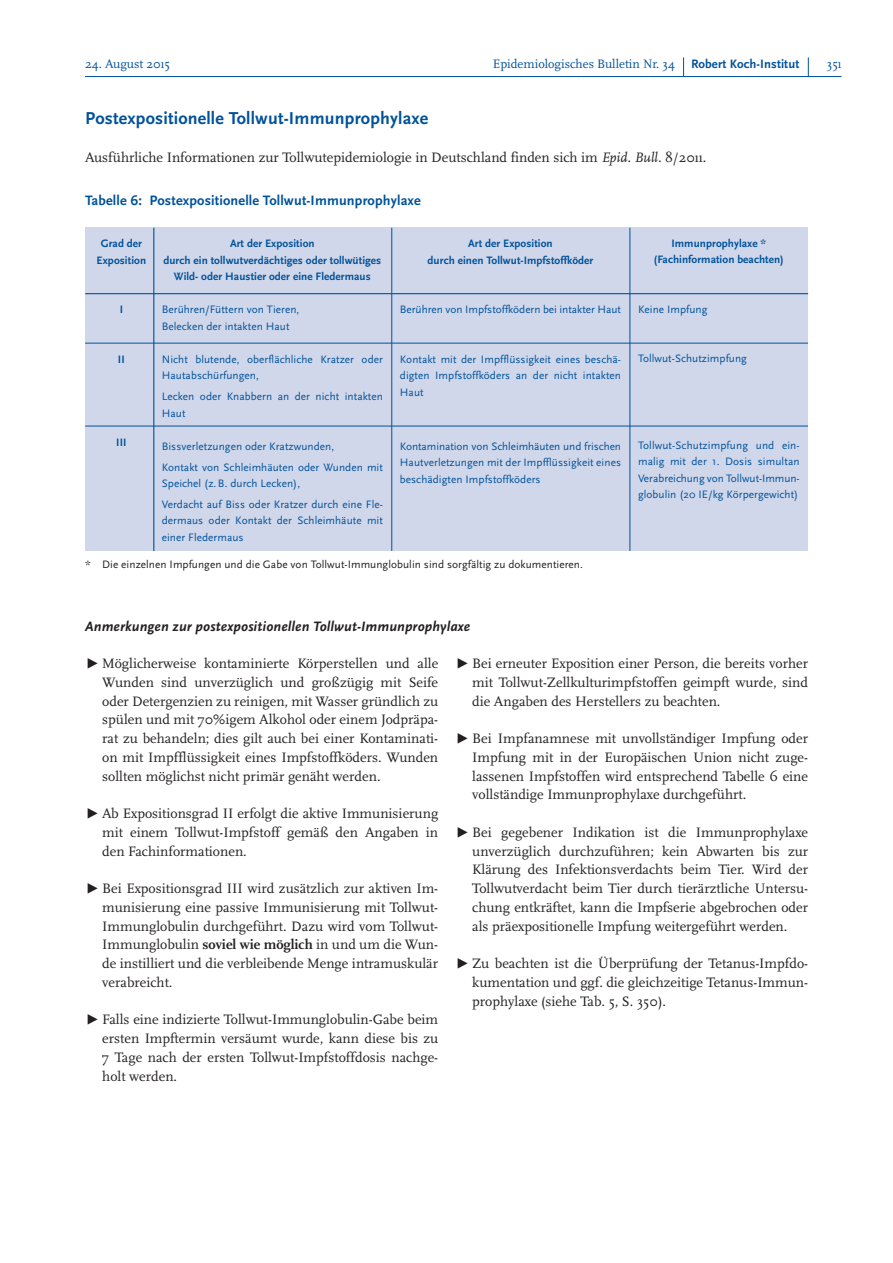
<style>
.page{position:relative;width:893px;height:1263px;background:#fff}
.page>*{position:absolute;margin:0;border:0;box-sizing:border-box;transform-origin:0 0}
.Fließtext_Überschrif{font:700 18px "Scala Sans Pro";letter-spacing:.01em;color:#01529a}
.Fließtext{font:14.25px/18.8px "Scala Pro";color:#231f20;text-align:justify}
.Fließtext_Überschrif-2{font:italic 700 14.25px "Scala Sans Pro";letter-spacing:.01em;color:#231f20}
.Fließtext_Überschrif-3{font:700 14.25px "Scala Sans Pro";letter-spacing:.01em;color:#01529a}
.t1{font:12.75px "Scala Pro";color:#01529a}
.Text_STIKO_k_s{font:11.25px/16.5px "Scala Sans Pro";letter-spacing:.005em;color:#01529a;text-align:justify}
.Text_STIKO_k_s_bold{font:700 11.25px/16.5px "Scala Sans Pro";letter-spacing:.005em;color:#01529a;text-align:center}
.Text_klein_schwarz{font:11.25px "Scala Sans Pro";letter-spacing:.005em;color:#231f20}
.s1{font-family:"Scala Sans Pro";font-weight:700}
.s2{font-style:italic}
.s3{font-family:"Scala Sans Pro"}
.s4{font-weight:700}
</style>
<div class="page">
<hr style="left:85px;top:76px;width:756px;height:1px;background:#01529a">
<svg style="left:808px;top:57px;width:1px;height:19px"></svg>
<svg style="left:683px;top:57px;width:1px;height:19px"></svg>
<div style="left:85px;top:228px;width:723px;height:323px;background:#d0d7ea"></div>
<hr style="left:153px;top:228px;width:1px;height:323px;background:#01529a">
<hr style="left:391px;top:228px;width:1px;height:323px;background:#01529a">
<hr style="left:629px;top:228px;width:1px;height:323px;background:#01529a">
<hr style="left:85px;top:293px;width:723px;height:1px;background:#01529a">
<hr style="left:85px;top:343px;width:723px;height:1px;background:#01529a">
<hr style="left:85px;top:426px;width:723px;height:1px;background:#01529a">
<p class="t1" style="left:85px;top:56px;width:87px">24. August 2015</p>
<p class="t1" style="left:493px;top:56px;width:308px">Epidemiologisches Bulletin Nr. 34 <span class="s1">Robert Koch-Institut</span></p>
<p class="t1" style="left:827px;top:56px;width:16px">351</p>
<p class="Fließtext_Überschrif" style="left:85px;top:108px;width:344px">Postexpositionelle Tollwut-Immunprophylaxe</p>
<p class="Fließtext" style="left:85px;top:148px;width:623px">Ausführliche Informationen zur Tollwutepidemiologie in Deutschland finden sich im <span class="s2">Epid. Bull.</span> 8/2011.</p>
<p class="Fließtext_Überschrif-3" style="left:85px;top:192px;width:337px">Tabelle 6: Postexpositionelle Tollwut-Immunprophylaxe</p>
<p class="Text_STIKO_k_s_bold" style="left:101px;top:236px;width:43px">Grad der</p>
<p class="Text_STIKO_k_s_bold" style="left:97px;top:252px;width:51px">Exposition</p>
<p class="Text_STIKO_k_s_bold" style="left:120px;top:302px;width:5px">I</p>
<p class="Text_STIKO_k_s_bold" style="left:118px;top:351px;width:8px">II</p>
<p class="Text_STIKO_k_s_bold" style="left:116px;top:434px;width:12px">III</p>
<p class="Text_STIKO_k_s_bold" style="left:230px;top:236px;width:86px">Art der Exposition</p>
<p class="Text_STIKO_k_s_bold" style="left:163px;top:252px;width:219px">durch ein tollwutverdächtiges oder tollwütiges<br>Wild- oder Haustier oder eine Fledermaus</p>
<p class="Text_STIKO_k_s" style="left:162px;top:302px;width:139px">Berühren/Füttern von Tieren,</p>
<p class="Text_STIKO_k_s" style="left:162px;top:318px;width:129px">Belecken der intakten Haut</p>
<p class="Text_STIKO_k_s" style="left:162px;top:351px;width:223px">Nicht blutende, oberflächliche Kratzer oder<br>Hautabschürfungen,</p>
<p class="Text_STIKO_k_s" style="left:162px;top:388px;width:223px">Lecken oder Knabbern an der nicht intakten<br>Haut</p>
<p class="Text_STIKO_k_s" style="left:162px;top:438px;width:174px">Bissverletzungen oder Kratzwunden,</p>
<p class="Text_STIKO_k_s" style="left:162px;top:459px;width:223px">Kontakt von Schleimhäuten oder Wunden mit<br>Speichel (z.B. durch Lecken),</p>
<p class="Text_STIKO_k_s" style="left:162px;top:496px;width:223px">Verdacht auf Biss oder Kratzer durch eine Fle&shy;dermaus oder Kontakt der Schleimhäute mit einer Fledermaus</p>
<p class="Text_STIKO_k_s_bold" style="left:468px;top:236px;width:86px">Art der Exposition</p>
<p class="Text_STIKO_k_s_bold" style="left:428px;top:252px;width:167px">durch einen Tollwut-Impfstoffköder</p>
<p class="Text_STIKO_k_s" style="left:400px;top:302px;width:223px">Berühren von Impfstoffködern bei intakter Haut</p>
<p class="Text_STIKO_k_s" style="left:400px;top:351px;width:223px">Kontakt mit der Impfflüssigkeit eines beschä&shy;digten Impfstoffköders an der nicht intakten Haut</p>
<p class="Text_STIKO_k_s" style="left:400px;top:438px;width:223px">Kontamination von Schleimhäuten und frischen Hautverletzungen mit der Impfflüssigkeit eines beschädigten Impfstoffköders</p>
<p class="Text_klein_schwarz" style="left:85px;top:557px;width:499px">* Die einzelnen Impfungen und die Gabe von Tollwut-Immunglobulin sind sorgfältig zu dokumentieren.</p>
<p class="Text_STIKO_k_s_bold" style="left:671px;top:235px;width:96px">Immunprophylaxe *</p>
<p class="Text_STIKO_k_s_bold" style="left:654px;top:251px;width:131px">(Fachinformation beachten)</p>
<p class="Text_STIKO_k_s" style="left:638px;top:301px;width:71px">Keine Impfung</p>
<p class="Text_STIKO_k_s" style="left:638px;top:350px;width:110px">Tollwut-Schutzimpfung</p>
<p class="Text_STIKO_k_s" style="left:638px;top:437px;width:163px">Tollwut-Schutzimpfung und ein&shy;malig mit der 1. Dosis simultan Verabreichung von Tollwut-Immun&shy;globulin (20 IE/kg Körpergewicht)</p>
<p class="Fließtext_Überschrif-2" style="left:85px;top:617px;width:386px">Anmerkungen zur postexpositionellen Tollwut-Immunprophylaxe</p>
<p class="Fließtext" style="left:102px;top:654px;width:337px;text-indent:-17px"><span class="s3">▶</span> Möglicherweise kontaminierte Körperstellen und alle Wunden sind unverzüglich und großzügig mit Seife oder Detergenzien zu reinigen, mit Wasser gründlich zu spülen und mit 70%igem Alkohol oder einem Jodpräpa&shy;rat zu behandeln; dies gilt auch bei einer Kontaminati&shy;on mit Impfflüssigkeit eines Impfstoffköders. Wunden sollten möglichst nicht primär genäht werden.</p>
<p class="Fließtext" style="left:102px;top:804px;width:337px;text-indent:-17px"><span class="s3">▶</span> Ab Expositionsgrad II erfolgt die aktive Immunisierung mit einem Tollwut-Impfstoff gemäß den Angaben in den Fachinformationen.</p>
<p class="Fließtext" style="left:102px;top:879px;width:337px;text-indent:-17px"><span class="s3">▶</span> Bei Expositionsgrad III wird zusätzlich zur aktiven Im&shy;munisierung eine passive Immunisierung mit Tollwut-Immunglobulin durchgeführt. Dazu wird vom Tollwut-Immunglobulin <span class="s4">soviel wie möglich</span> in und um die Wun&shy;de instilliert und die verbleibende Menge intramuskulär verabreicht.</p>
<p class="Fließtext" style="left:102px;top:1010px;width:337px;text-indent:-17px"><span class="s3">▶</span> Falls eine indizierte Tollwut-Immunglobulin-Gabe beim ersten Impftermin versäumt wurde, kann diese bis zu 7 Tage nach der ersten Tollwut-Impfstoffdosis nachge&shy;holt werden.</p>
<p class="Fließtext" style="left:472px;top:654px;width:337px;text-indent:-17px"><span class="s3">▶</span> Bei erneuter Exposition einer Person, die bereits vorher mit Tollwut-Zellkulturimpfstoffen geimpft wurde, sind die Angaben des Herstellers zu beachten.</p>
<p class="Fließtext" style="left:472px;top:729px;width:337px;text-indent:-17px"><span class="s3">▶</span> Bei Impfanamnese mit unvollständiger Impfung oder Impfung mit in der Europäischen Union nicht zuge&shy;lassenen Impfstoffen wird entsprechend Tabelle 6 eine vollständige Immunprophylaxe durchgeführt.</p>
<p class="Fließtext" style="left:472px;top:823px;width:337px;text-indent:-17px"><span class="s3">▶</span> Bei gegebener Indikation ist die Immunprophylaxe unverzüglich durchzuführen; kein Abwarten bis zur Klärung des Infektionsverdachts beim Tier. Wird der Tollwutverdacht beim Tier durch tierärztliche Untersu&shy;chung entkräftet, kann die Impfserie abgebrochen oder als präexpositionelle Impfung weitergeführt werden.</p>
<p class="Fließtext" style="left:472px;top:954px;width:337px;text-indent:-17px"><span class="s3">▶</span> Zu beachten ist die Überprüfung der Tetanus-Impfdo&shy;kumentation und ggf. die gleichzeitige Tetanus-Immun&shy;prophylaxe (siehe Tab. 5, S. 350).</p>
</div>
